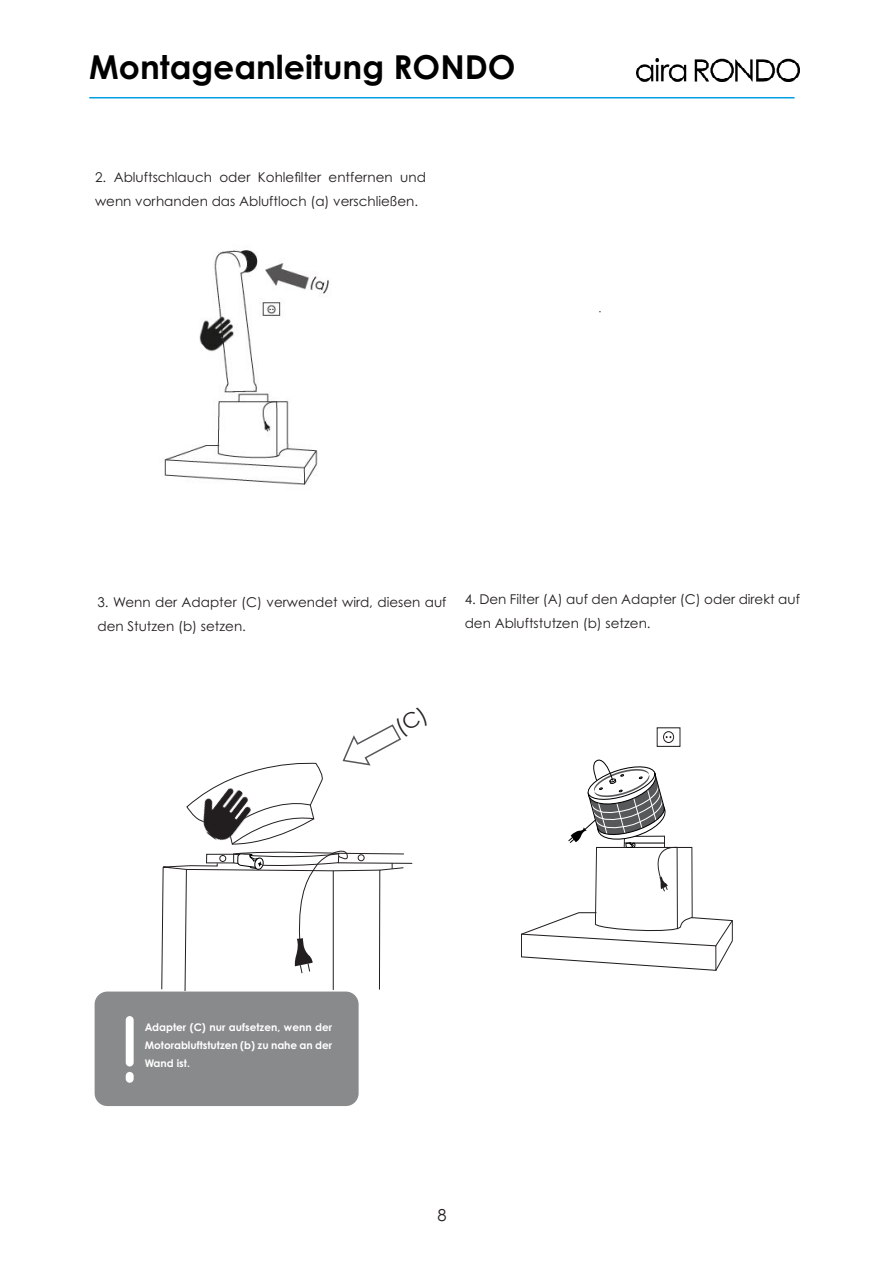
<style>
.page{position:relative;width:893px;height:1263px;background:#fff}
.page>*{position:absolute;margin:0;border:0;box-sizing:border-box;transform-origin:0 0}
.Überschrift{font:700 33px "Century Gothic Pro";color:#000001}
.Fließtext{font:16.5px "Century Gothic Pro";color:#231f20}
.Anleitungstext{font:13.5px/24px "Century Gothic Pro";color:#231f20}
.Hervorhebungen_Weiß{font:700 10.5px/18px "Century Gothic Pro";color:#fff;text-align:justify}
</style>
<div class="page">
<hr style="left:89px;top:97px;width:705px;height:1px;background:#029ee3">
<div style="left:95px;top:991px;width:264px;height:115px;background:#898a8b;border-radius:13px"></div>
<div style="left:126px;top:1016px;width:8px;height:50px;background:#fff;border-radius:4px"></div>
<div style="left:126px;top:1072px;width:8px;height:11px;background:#fff;border-radius:4px"></div>
<svg style="left:521px;top:727px;width:212px;height:244px"></svg>
<hr style="left:624px;top:842px;width:40px;height:1px;background:#000001">
<img style="left:636px;top:58px;width:164px;height:24px">
<img style="left:161px;top:250px;width:168px;height:235px">
<svg style="left:153px;top:724px;width:260px;height:268px"></svg>
<p class="Überschrift" style="left:89px;top:47px;width:428px">Montageanleitung RONDO</p>
<p class="Anleitungstext" style="left:95px;top:165px;width:332px">2. Abluftschlauch oder Kohlefilter entfernen und wenn vorhanden das Abluftloch (a) verschließen.</p>
<p class="Anleitungstext" style="left:97px;top:590px;width:350px">3. Wenn der Adapter (C) verwendet wird, diesen auf den Stutzen (b) setzen.</p>
<p class="Anleitungstext" style="left:465px;top:587px;width:337px">4. Den Filter (A) auf den Adapter (C) oder direkt auf den Abluftstutzen (b) setzen.</p>
<p class="Hervorhebungen_Weiß" style="left:145px;top:1018px;width:189px">Adapter (C) nur aufsetzen, wenn der Motorabluftstutzen (b) zu nahe an der Wand ist.</p>
<p class="Fließtext" style="left:437px;top:1205px;width:11px">8</p>
</div>
